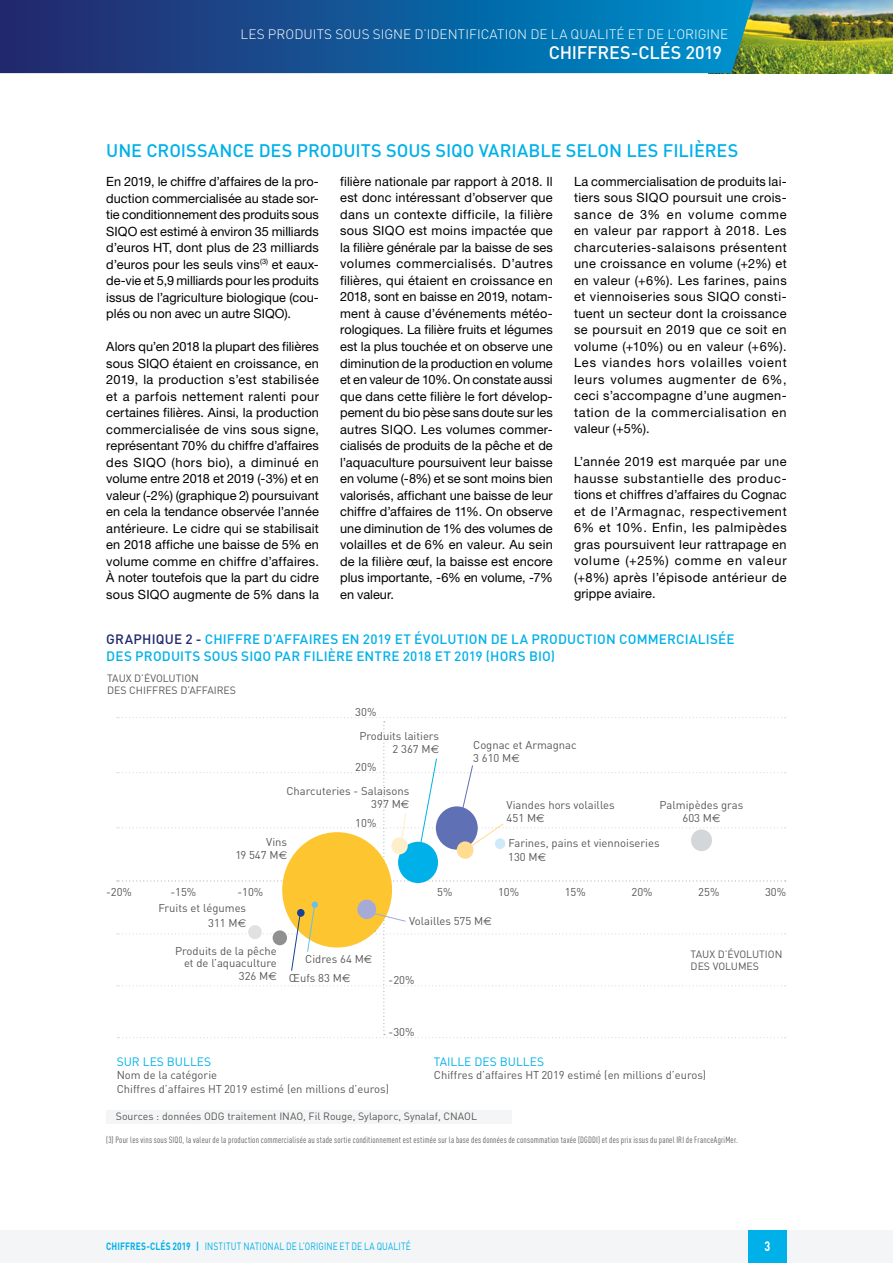
<style>
.page{position:relative;width:893px;height:1263px;background:#fff}
.page>*{position:absolute;margin:0;border:0;box-sizing:border-box;transform-origin:0 0}
.t1{font:500 18px "DIN";color:#00b1e9}
.t2{font:500 18px "DIN";letter-spacing:-.01em;color:#fff}
.t3{font:500 13.5px/16.2px "DIN";letter-spacing:.015em;color:#00b1e9}
.t4{font:300 13.5px "DIN";color:#fff}
.t5{font:700 13.5px "DIN";color:#fff;scale:.8 1}
.t6{font:12.75px/16.5px "Helvetica Neue LT Std";letter-spacing:.015em;color:#000;text-align:justify}
.t7{font:12px "DIN";color:#00b1e9}
.t8{font:11.25px/13.5px "DIN";color:#575756}
.t9{font:10.5px/12.6px "DIN";color:#575756}
.t10{font:10.5px "DIN";letter-spacing:.025em;color:#00b1e9;scale:.8 1}
.t11{font:condensed 9px "DIN Pro";letter-spacing:.025em;color:#575756}
.s1{color:#21276c}
.s2{font-family:"Euro Sans"}
.s3{font-weight:700}
</style>
<div class="page">
<img style="left:760px;top:0;width:133px;height:73px">
<svg style="left:0;top:0;width:760px;height:73px;background:#125b98"></svg>
<div style="left:0;top:1230px;width:893px;height:33px;background:#f4f5f6"></div>
<div style="left:748px;top:1230px;width:39px;height:33px;background:#00b1e9"></div>
<svg style="left:117px;top:717px;width:669px;height:321px"></svg>
<div style="left:357px;top:900px;width:19px;height:19px;background:#a5aad6;border-radius:50%"></div>
<div style="left:297px;top:909px;width:8px;height:8px;background:#164194;border-radius:50%"></div>
<div style="left:248px;top:925px;width:14px;height:14px;background:#e1e1e1;border-radius:50%"></div>
<div style="left:273px;top:930px;width:14px;height:15px;background:#909090;border-radius:50%"></div>
<div style="left:106px;top:1110px;width:405px;height:13px;background:#f4f5f6"></div>
<p class="t4" style="left:240px;top:26px;width:489px">LES PRODUITS SOUS SIGNE D’IDENTIFICATION DE LA QUALITÉ ET DE L’ORIGINE</p>
<h1 class="t2" style="left:549px;top:41px;width:175px">CHIFFRES-CLÉS 2019</h1>
<h1 class="t1" style="left:106px;top:139px;width:634px">UNE CROISSANCE DES PRODUITS SOUS SIQO VARIABLE SELON LES FILIÈRES</h1>
<p class="t6" style="left:106px;top:173px;width:214px">En 2019, le chiffre d’affaires de la pro&shy;duction commercialisée au stade sor&shy;tie conditionnement des produits sous SIQO est estimé à environ 35 milliards d’euros HT, dont plus de 23 milliards d’euros pour les seuls vins<sup>(3)</sup> et eaux&shy;de-vie et 5,9 milliards pour les produits issus de l’agriculture biologique (cou&shy;plés ou non avec un autre SIQO).</p>
<p class="t6" style="left:106px;top:338px;width:214px">Alors qu’en 2018 la plupart des filières sous SIQO étaient en croissance, en 2019, la production s’est stabilisée et a parfois nettement ralenti pour certaines filières. Ainsi, la production commercialisée de vins sous signe, représentant 70% du chiffre d’affaires des SIQO (hors bio), a diminué en volume entre 2018 et 2019 (-3%) et en valeur (-2%) (graphique 2) poursuivant en cela la tendance observée l’année antérieure. Le cidre qui se stabilisait en 2018 affiche une baisse de 5% en volume comme en chiffre d’affaires.<br>À noter toutefois que la part du cidre sous SIQO augmente de 5% dans la</p>
<p class="t6" style="left:340px;top:173px;width:214px">filière nationale par rapport à 2018. Il est donc intéressant d’observer que dans un contexte difficile, la filière sous SIQO est moins impactée que la filière générale par la baisse de ses volumes commercialisés. D’autres filières, qui étaient en croissance en 2018, sont en baisse en 2019, notam&shy;ment à cause d’événements météo&shy;rologiques. La filière fruits et légumes est la plus touchée et on observe une diminution de la production en volume et en valeur de 10%. On constate aussi que dans cette filière le fort dévelop&shy;pement du bio pèse sans doute sur les autres SIQO. Les volumes commer&shy;cialisés de produits de la pêche et de l’aquaculture poursuivent leur baisse en volume (-8%) et se sont moins bien valorisés, affichant une baisse de leur chiffre d’affaires de 11%. On observe une diminution de 1% des volumes de volailles et de 6% en valeur. Au sein de la filière œuf, la baisse est encore plus importante, -6% en volume, -7% en valeur.</p>
<p class="t6" style="left:574px;top:173px;width:214px">La commercialisation de produits lai&shy;tiers sous SIQO poursuit une crois&shy;sance de 3% en volume comme en valeur par rapport à 2018. Les charcuteries-salaisons présentent une croissance en volume (+2%) et en valeur (+6%). Les farines, pains et viennoiseries sous SIQO consti&shy;tuent un secteur dont la croissance se poursuit en 2019 que ce soit en volume (+10%) ou en valeur (+6%).<br>Les viandes hors volailles voient leurs volumes augmenter de 6%, ceci s’accompagne d’une augmen&shy;tation de la commercialisation en valeur (+5%).</p>
<p class="t6" style="left:574px;top:453px;width:214px">L’année 2019 est marquée par une hausse substantielle des produc&shy;tions et chiffres d’affaires du Cognac et de l’Armagnac, respectivement 6% et 10%. Enfin, les palmipèdes gras poursuivent leur rattrapage en volume (+25%) comme en valeur (+8%) après l’épisode antérieur de grippe aviaire.</p>
<p class="t3" style="left:106px;top:631px;width:630px"><span class="s1">GRAPHIQUE 2 -</span> CHIFFRE D’AFFAIRES EN 2019 ET ÉVOLUTION DE LA PRODUCTION COMMERCIALISÉE<br>DES PRODUITS SOUS SIQO PAR FILIÈRE ENTRE 2018 ET 2019 (HORS BIO)</p>
<p class="t9" style="left:107px;top:671px;width:130px">TAUX D’ÉVOLUTION<br>DES CHIFFRES D’AFFAIRES</p>
<p class="t8" style="left:355px;top:705px;width:23px">30%</p>
<p class="t8" style="left:359px;top:729px;width:81px;text-align:right">Produits laitiers<br>2 367 M<span class="s2">€</span></p>
<p class="t8" style="left:473px;top:738px;width:105px">Cognac et Armagnac<br>3 610 M<span class="s2">€</span></p>
<p class="t8" style="left:355px;top:760px;width:23px">20%</p>
<p class="t8" style="left:286px;top:784px;width:124px">Charcuteries - Salaisons</p>
<p class="t8" style="left:371px;top:797px;width:40px">397 M<span class="s2">€</span></p>
<p class="t8" style="left:355px;top:816px;width:23px">10%</p>
<p class="t8" style="left:507px;top:797px;width:109px">Viandes hors volailles<br>451 M<span class="s2">€</span></p>
<p class="t8" style="left:659px;top:797px;width:85px;text-align:center">Palmipèdes gras<br>603 M<span class="s2">€</span></p>
<p class="t8" style="left:235px;top:835px;width:53px;text-align:right">Vins<br>19 547 M<span class="s2">€</span></p>
<p class="t8" style="left:508px;top:836px;width:153px">Farines, pains et viennoiseries</p>
<p class="t8" style="left:508px;top:850px;width:40px">130 M<span class="s2">€</span></p>
<p class="t8" style="left:106px;top:885px;width:27px">-20%</p>
<p class="t8" style="left:170px;top:885px;width:27px">-15%</p>
<p class="t8" style="left:237px;top:885px;width:27px">-10%</p>
<p class="t8" style="left:437px;top:885px;width:17px">5%</p>
<p class="t8" style="left:498px;top:885px;width:23px">10%</p>
<p class="t8" style="left:565px;top:885px;width:23px">15%</p>
<p class="t8" style="left:631px;top:885px;width:23px">20%</p>
<p class="t8" style="left:698px;top:885px;width:23px">25%</p>
<p class="t8" style="left:765px;top:885px;width:23px">30%</p>
<p class="t8" style="left:158px;top:901px;width:89px">Fruits et légumes</p>
<p class="t8" style="left:175px;top:944px;width:103px">Produits de la pêche</p>
<p class="t8" style="left:239px;top:969px;width:40px">326 M<span class="s2">€</span></p>
<p class="t8" style="left:208px;top:916px;width:40px">311 M<span class="s2">€</span></p>
<p class="t8" style="left:184px;top:956px;width:94px">et de l’aquaculture</p>
<p class="t8" style="left:305px;top:952px;width:69px">Cidres 64 M<span class="s2">€</span></p>
<p class="t8" style="left:289px;top:971px;width:63px">Œufs 83 M<span class="s2">€</span></p>
<p class="t8" style="left:409px;top:914px;width:84px">Volailles 575 M<span class="s2">€</span></p>
<p class="t8" style="left:389px;top:973px;width:27px">-20%</p>
<p class="t8" style="left:389px;top:1025px;width:27px">-30%</p>
<p class="t9" style="left:691px;top:947px;width:93px">TAUX D’ÉVOLUTION<br>DES VOLUMES</p>
<p class="t7" style="left:117px;top:1054px;width:96px">SUR LES BULLES</p>
<p class="t8" style="left:117px;top:1068px;width:274px">Nom de la catégorie<br>Chiffres d’affaires HT 2019 estimé (en millions d’euros)</p>
<p class="t7" style="left:434px;top:1054px;width:112px">TAILLE DES BULLES</p>
<p class="t8" style="left:434px;top:1068px;width:274px">Chiffres d’affaires HT 2019 estimé (en millions d’euros)</p>
<p class="t9" style="left:116px;top:1110px;width:363px">Sources : données ODG traitement INAO, Fil Rouge, Sylaporc, Synalaf, CNAOL</p>
<p class="t11" style="left:106px;top:1133px;width:633px">(3) Pour les vins sous SIQO, la valeur de la production commercialisée au stade sortie conditionnement est estimée sur la base des données de consommation taxée (DGDDI) et des prix issus du panel IRI de FranceAgriMer.</p>
<p class="t10" style="left:106px;top:1240px;width:382px"><span class="s3">CHIFFRES-CLÉS 2019 |</span> INSTITUT NATIONAL DE L’ORIGINE ET DE LA QUALITÉ</p>
<p class="t5" style="left:765px;top:1237px;width:9px">3</p>
</div>
